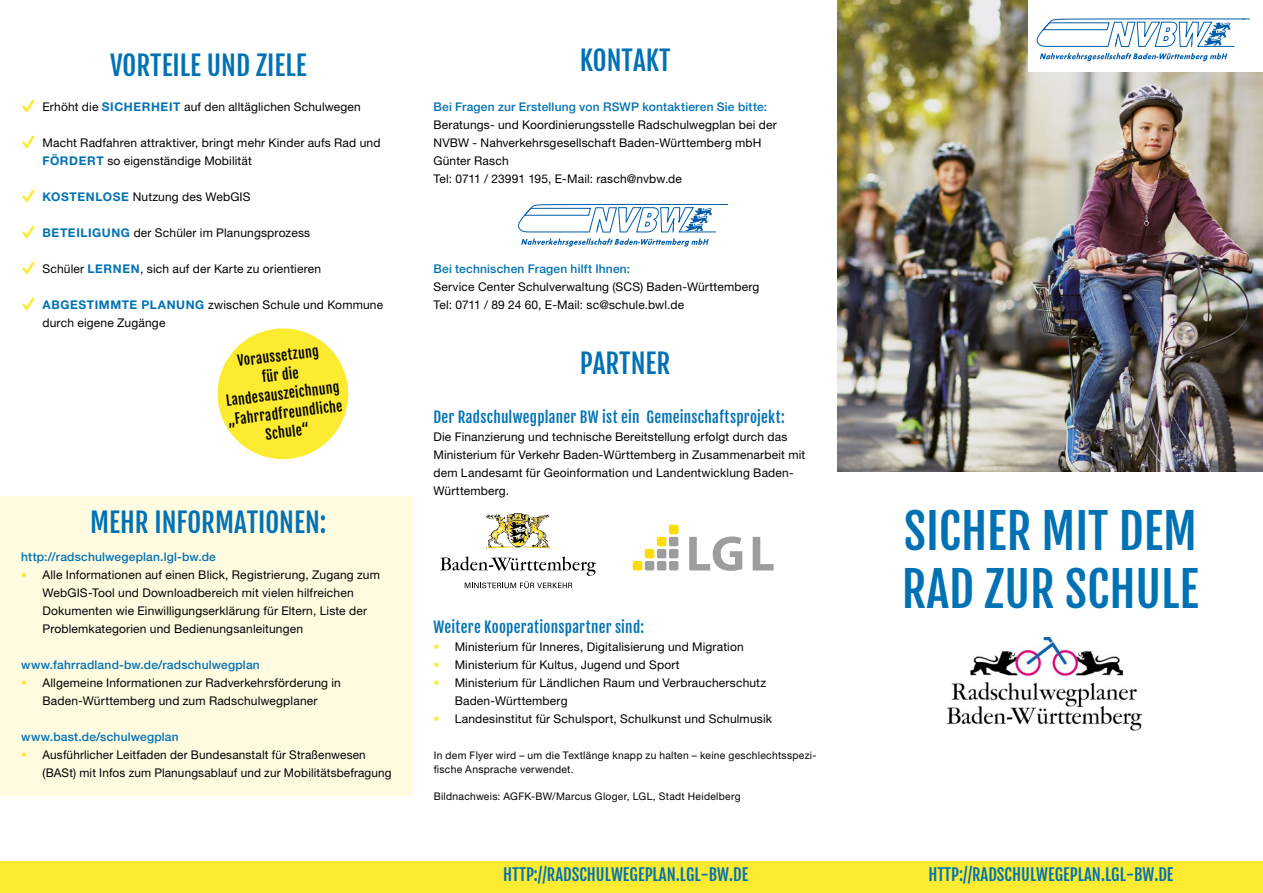
<style>
.page{position:relative;width:1263px;height:893px;background:#fff}
.page>*{position:absolute;margin:0;border:0;box-sizing:border-box;transform-origin:0 0}
.t1{font:48px/57.6px "Fjalla One";color:#0072b4}
.t2{font:27px "Fjalla One";color:#0072b4}
.t3{font:16.5px "Fjalla One";color:#0072b4}
.t4{font:15px "Fjalla One";letter-spacing:.015em;color:#0072b4}
.t5{font:13.65px/19px "Fjalla One";color:#000;text-align:center}
.t6{font:12px/18px "Helvetica Neue LT Std";letter-spacing:.015em;color:#000}
.t7{font:500 12px "Helvetica Neue LT Std";letter-spacing:.015em;color:#0072b4}
.t8{font:10.5px/13.5px "Helvetica Neue LT Std";letter-spacing:.03em;color:#000}
.s1{font-weight:700;color:#0072b4}
.s2{color:#fceb30}
</style>
<div class="page">
<div style="left:0;top:496px;width:412px;height:299px;background:#fffbe1"></div>
<div style="left:0;top:861px;width:1263px;height:32px;background:#fceb30"></div>
<img style="left:838px;top:0;width:425px;height:471px">
<svg style="left:518px;top:204px;width:209px;height:43px"></svg>
<div style="left:1028px;top:0;width:235px;height:71px;background:#fff"></div>
<svg style="left:1036px;top:18px;width:213px;height:43px"></svg>
<svg style="left:217px;top:328px;width:132px;height:132px"></svg>
<img style="left:946px;top:638px;width:196px;height:93px">
<img style="left:487px;top:514px;width:63px;height:34px">
<svg style="left:440px;top:556px;width:156px;height:32px"></svg>
<div style="left:633px;top:561px;width:9px;height:9px;background:#fd0;border-radius:2px"></div>
<div style="left:657px;top:549px;width:9px;height:9px;background:#9d9d9c;border-radius:2px"></div>
<div style="left:645px;top:549px;width:9px;height:9px;background:#fd0;border-radius:2px"></div>
<div style="left:669px;top:561px;width:9px;height:9px;background:#9d9d9c;border-radius:2px"></div>
<div style="left:657px;top:561px;width:9px;height:9px;background:#9d9d9c;border-radius:2px"></div>
<div style="left:645px;top:561px;width:9px;height:9px;background:#9d9d9c;border-radius:2px"></div>
<div style="left:669px;top:549px;width:9px;height:9px;background:#9d9d9c;border-radius:2px"></div>
<div style="left:657px;top:537px;width:9px;height:9px;background:#fd0;border-radius:2px"></div>
<div style="left:669px;top:537px;width:9px;height:9px;background:#9d9d9c;border-radius:2px"></div>
<div style="left:669px;top:525px;width:9px;height:9px;background:#fd0;border-radius:2px"></div>
<svg style="left:689px;top:536px;width:53px;height:35px"></svg>
<svg style="left:753px;top:537px;width:21px;height:33px"></svg>
<h2 class="t2" style="left:110px;top:49px;width:198px">VORTEILE UND ZIELE</h2>
<p class="t6" style="left:43px;top:98px;width:320px">Erhöht die <span class="s1">SICHERHEIT</span> auf den alltäglichen Schulwegen</p>
<p class="t6" style="left:43px;top:134px;width:339px">Macht Radfahren attraktiver, bringt mehr Kinder aufs Rad und<br><span class="s1">FÖRDERT</span> so eigenständige Mobilität</p>
<p class="t6" style="left:43px;top:188px;width:210px"><span class="s1">KOSTENLOSE</span> Nutzung des WebGIS</p>
<p class="t6" style="left:43px;top:224px;width:269px"><span class="s1">BETEILIGUNG</span> der Schüler im Planungsprozess</p>
<p class="t6" style="left:43px;top:260px;width:280px">Schüler <span class="s1">LERNEN</span>, sich auf der Karte zu orientieren</p>
<p class="t6" style="left:43px;top:296px;width:342px"><span class="s1">ABGESTIMMTE PLANUNG</span> zwischen Schule und Kommune durch eigene Zugänge</p>
<p class="t5" style="left:220px;top:354px;width:117px;rotate:-7deg">Voraussetzung<br>für die<br>Landesauszeichnung „Fahrradfreundliche<br>Schule“</p>
<h2 class="t2" style="left:90px;top:506px;width:238px">MEHR INFORMATIONEN:</h2>
<p class="t7" style="left:21px;top:550px;width:196px">http://radschulwegeplan.lgl-bw.de</p>
<p class="t6" style="left:43px;top:566px;width:339px;text-indent:-21px"><span class="s2">•</span> Alle Informationen auf einen Blick, Registrierung, Zugang zum WebGIS-Tool und Downloadbereich mit vielen hilfreichen Dokumenten wie Einwilligungserklärung für Eltern, Liste der Problemkategorien und Bedienungsanleitungen</p>
<p class="t7" style="left:21px;top:658px;width:240px">www.fahrradland-bw.de/radschulwegplan</p>
<p class="t6" style="left:21px;top:674px;width:321px;text-align:center"><span class="s2">•</span> Allgemeine Informationen zur Radverkehrsförderung in<br>Baden-Württemberg und zum Radschulwegplaner</p>
<p class="t7" style="left:21px;top:730px;width:159px">www.bast.de/schulwegplan</p>
<p class="t6" style="left:43px;top:746px;width:351px;text-indent:-21px"><span class="s2">•</span> Ausführlicher Leitfaden der Bundesanstalt für Straßenwesen (BASt) mit Infos zum Planungsablauf und zur Mobilitätsbefragung</p>
<h2 class="t2" style="left:580px;top:43px;width:92px">KONTAKT</h2>
<p class="t7" style="left:433px;top:100px;width:335px">Bei Fragen zur Erstellung von RSWP kontaktieren Sie bitte:</p>
<p class="t6" style="left:433px;top:116px;width:345px">Beratungs- und Koordinierungsstelle Radschulwegplan bei der NVBW - Nahverkehrsgesellschaft Baden-Württemberg mbH Günter Rasch<br>Tel: 0711 / 23991 195, E-Mail: rasch@nvbw.de</p>
<p class="t7" style="left:433px;top:262px;width:198px">Bei technischen Fragen hilft Ihnen:</p>
<p class="t6" style="left:433px;top:278px;width:327px">Service Center Schulverwaltung (SCS) Baden-Württemberg<br>Tel: 0711 / 89 24 60, E-Mail: sc@schule.bwl.de</p>
<h2 class="t2" style="left:580px;top:347px;width:92px">PARTNER</h2>
<p class="t4" style="left:433px;top:408px;width:353px">Der Radschulwegplaner BW ist ein Gemeinschaftsprojekt:</p>
<p class="t6" style="left:433px;top:428px;width:373px">Die Finanzierung und technische Bereitstellung erfolgt durch das Ministerium für Verkehr Baden-Württemberg in Zusammenarbeit mit dem Landesamt für Geoinformation und Landentwicklung Baden-Württemberg.</p>
<p class="t4" style="left:433px;top:618px;width:212px">Weitere Kooperationspartner sind:</p>
<p class="t6" style="left:433px;top:638px;width:312px"><span class="s2">•</span> Ministerium für Inneres, Digitalisierung und Migration</p>
<p class="t6" style="left:433px;top:656px;width:248px"><span class="s2">•</span> Ministerium für Kultus, Jugend und Sport</p>
<p class="t6" style="left:455px;top:674px;width:313px;text-indent:-21px"><span class="s2">•</span> Ministerium für Ländlichen Raum und Verbraucherschutz<br>Baden-Württemberg</p>
<p class="t6" style="left:433px;top:710px;width:340px"><span class="s2">•</span> Landesinstitut für Schulsport, Schulkunst und Schulmusik</p>
<p class="t8" style="left:434px;top:749px;width:384px">In dem Flyer wird – um die Textlänge knapp zu halten – keine geschlechtsspezi&shy;fische Ansprache verwendet.</p>
<p class="t8" style="left:434px;top:789px;width:308px">Bildnachweis: AGFK-BW/Marcus Gloger, LGL, Stadt Heidelberg</p>
<h1 class="t1" style="left:902px;top:502px;width:298px">SICHER MIT DEM<br>RAD ZUR SCHULE</h1>
<h3 class="t3" style="left:503px;top:864px;width:247px">HTTP://RADSCHULWEGEPLAN.LGL-BW.DE</h3>
<h3 class="t3" style="left:928px;top:864px;width:247px">HTTP://RADSCHULWEGEPLAN.LGL-BW.DE</h3>
</div>
